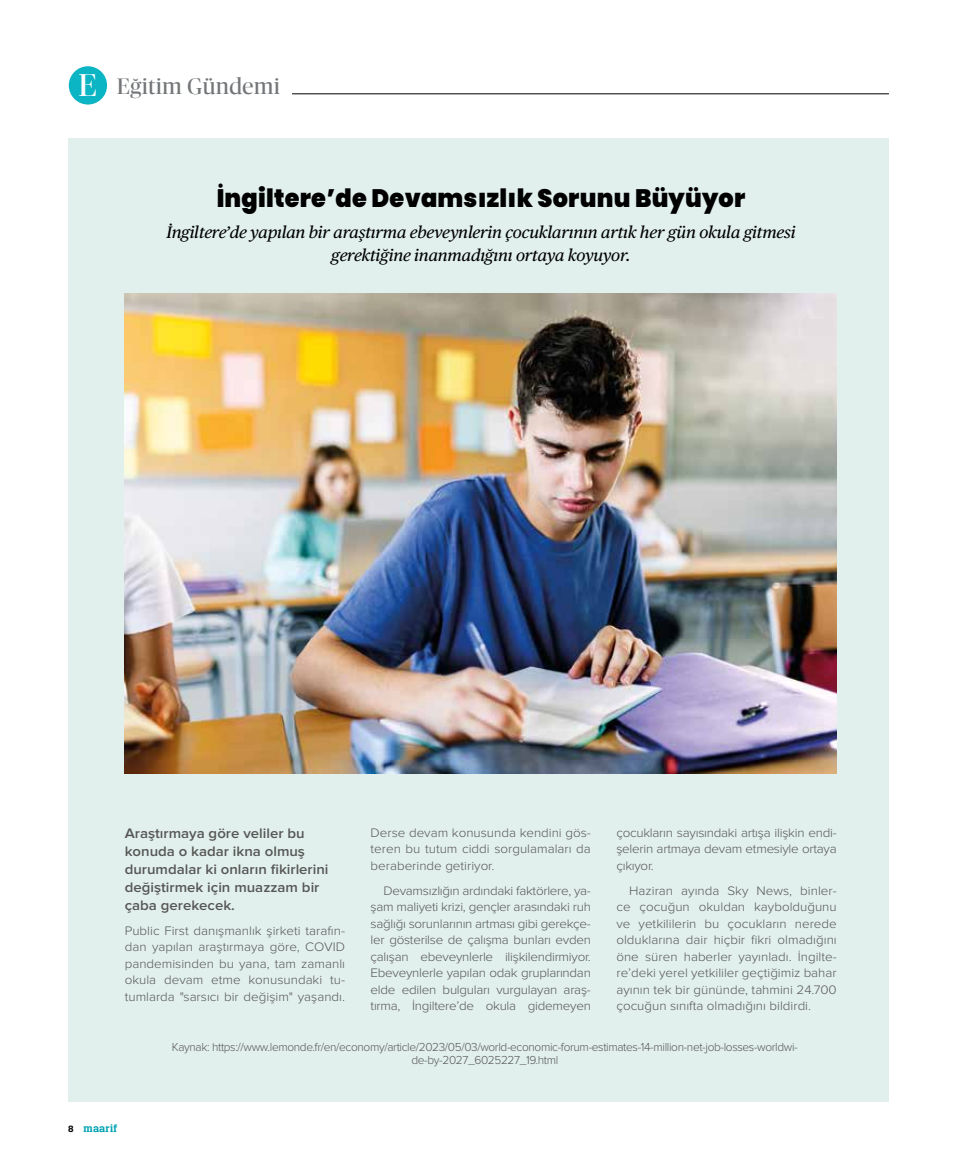
<style>
.page{position:relative;width:957px;height:1170px;background:#fff}
.page>*{position:absolute;margin:0;border:0;box-sizing:border-box;transform-origin:0 0}
.t1{font:900 25.2px "Poppins";letter-spacing:.01em;color:#000;scale:.95 1}
.t2{font:22.5px "Publico Banner Web";letter-spacing:.03em;color:#737678}
.t3{font:italic 16.5px/22.5px "Publico Text";letter-spacing:-.01em;color:#000;text-align:center}
.t4{font:600 14.25px/18px "Proxima Nova";color:#575756;scale:1.05 1}
.t5{font:300 12.75px/16.5px "Proxima Nova";color:#575756;text-align:justify;scale:1.05 1}
.t6{font:300 12px/13.5px "Proxima Nova";letter-spacing:-.03em;color:#575756;text-align:center}
.t7{font:600 10.5px "Brace Web";letter-spacing:.02em;color:#00a3b4}
.t8{font:600 9px "Brace Web";color:#000;scale:1.05 1}
.s1{font-size:31.8px;color:#fff}
</style>
<div class="page">
<div style="left:68px;top:138px;width:821px;height:963px;background:#e1f0ed"></div>
<img style="left:125px;top:294px;width:711px;height:479px">
<div style="left:69px;top:66px;width:38px;height:38px;background:#0bb5c4;border-radius:50%"></div>
<hr style="left:292px;top:94px;width:597px;height:1px;background:#000">
<h2 class="t2" style="left:79px;top:71px;width:202px"><span class="s1">E</span> Eğitim Gündemi</h2>
<h1 class="t1" style="left:217px;top:184px;width:558px">İngiltere’de Devamsızlık Sorunu Büyüyor</h1>
<p class="t3" style="left:166px;top:220px;width:631px">İngiltere’de yapılan bir araştırma ebeveynlerin çocuklarının artık her gün okula gitmesi gerektiğine inanmadığını ortaya koyuyor.</p>
<p class="t4" style="left:125px;top:824px;width:196px">Araştırmaya göre veliler bu konuda o kadar ikna olmuş durumdalar ki onların fikirlerini değiştirmek için muazzam bir çaba gerekecek.</p>
<p class="t5" style="left:125px;top:922px;width:211px">Public First danışmanlık şirketi tarafın&shy;dan yapılan araştırmaya göre, COVID pandemisinden bu yana, tam zamanlı okula devam etme konusundaki tu&shy;tumlarda "sarsıcı bir değişim" yaşandı.</p>
<p class="t5" style="left:370px;top:824px;width:211px">Derse devam konusunda kendini gös&shy;teren bu tutum ciddi sorgulamaları da beraberinde getiriyor.</p>
<p class="t5" style="left:370px;top:882px;width:211px;text-indent:13px">Devamsızlığın ardındaki faktörlere, ya&shy;şam maliyeti krizi, gençler arasındaki ruh sağlığı sorunlarının artması gibi gerekçe&shy;ler gösterilse de çalışma bunları evden çalışan ebeveynlerle ilişkilendirmiyor.<br>Ebeveynlerle yapılan odak gruplarından elde edilen bulguları vurgulayan araş&shy;tırma, İngiltere’de okula gidemeyen</p>
<p class="t5" style="left:616px;top:824px;width:211px">çocukların sayısındaki artışa ilişkin endi&shy;şelerin artmaya devam etmesiyle ortaya çıkıyor.</p>
<p class="t5" style="left:616px;top:882px;width:211px;text-indent:13px">Haziran ayında Sky News, binler&shy;ce çocuğun okuldan kaybolduğunu ve yetkililerin bu çocukların nerede olduklarına dair hiçbir fikri olmadığını öne süren haberler yayınladı. İngilte&shy;re’deki yerel yetkililer geçtiğimiz bahar ayının tek bir gününde, tahmini 24.700 çocuğun sınıfta olmadığını bildirdi.</p>
<p class="t8" style="left:68px;top:1123px;width:7px">8</p>
<p class="t7" style="left:84px;top:1122px;width:35px">maarif</p>
<p class="t6" style="left:172px;top:1040px;width:627px">Kaynak: https://www.lemonde.fr/en/economy/article/2023/05/03/world-economic-forum-estimates-14-million-net-job-losses-worldwi&shy;de-by-2027_6025227_19.html</p>
</div>
